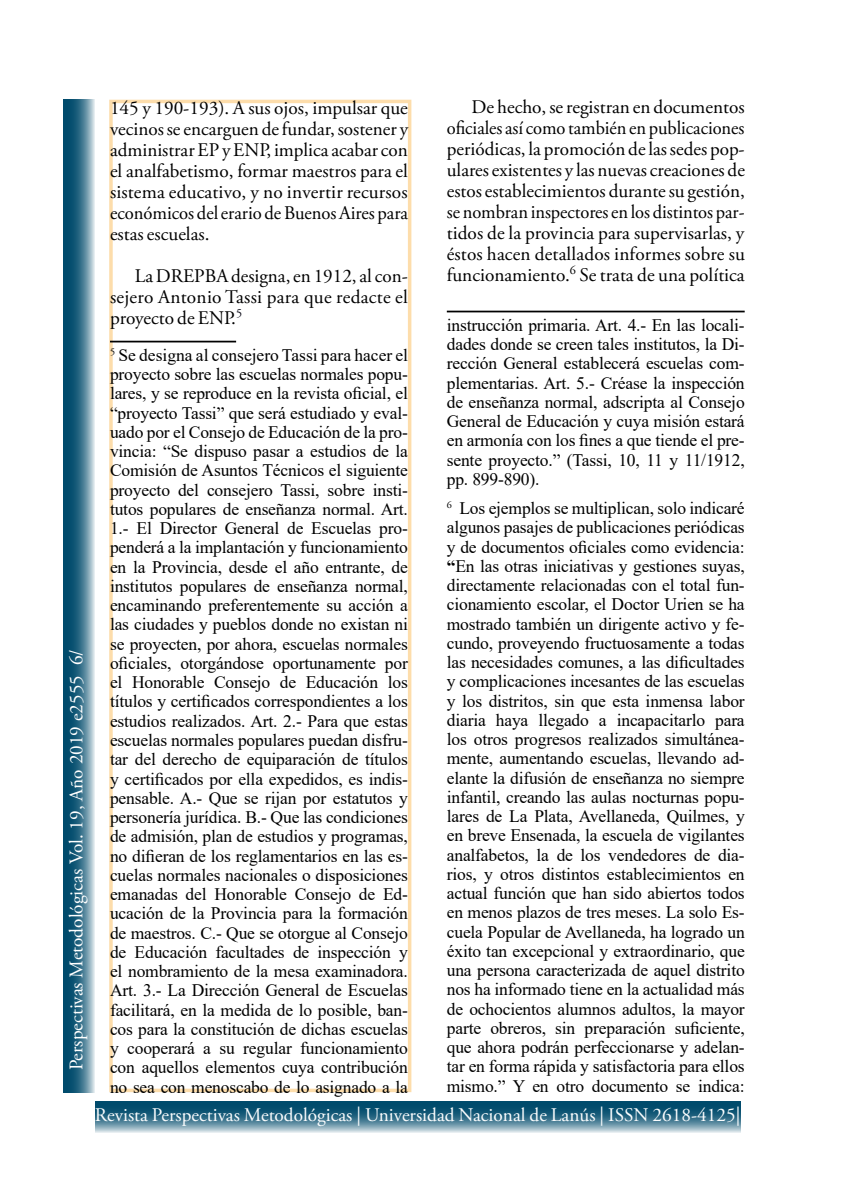
<style>
.page{position:relative;width:844px;height:1191px;background:#fff}
.page>*{position:absolute;margin:0;border:0;box-sizing:border-box;transform-origin:0 0}
.t1{font:19.25px/21px "Adobe Garamond Pro";color:#000;text-align:justify}
.t2{font:19.25px "Adobe Garamond Pro";color:#fbfdfe}
.t3{font:19.25px "Adobe Garamond Pro";color:#fff}
.t4{font:17.5px/19.2px "Times New Roman";letter-spacing:-.01em;color:#000;text-align:justify}
.s1{font-weight:700}
</style>
<div class="page">
<svg style="left:64px;top:99px;width:31px;height:993px;background:#457b93"></svg>
<svg style="left:95px;top:1101px;width:645px;height:32px;background:#437a92"></svg>
<div style="left:109px;top:100px;width:302px;height:992px;border:4px solid #fdddab"></div>
<hr style="left:110px;top:341px;width:126px;height:1px;background:#000">
<hr style="left:446px;top:311px;width:298px;height:1px;background:#000">
<p class="t3" style="left:65px;top:1070px;width:422px;rotate:-90deg">Perspectivas Metodológicas Vol. 19, Año 2019 e2555 6/</p>
<p class="t1" style="left:110px;top:98px;width:299px">145 y 190-193). A sus ojos, impulsar que vecinos se encarguen de fundar, sostener y administrar EP y ENP, implica acabar con el analfabetismo, formar maestros para el sistema educativo, y no invertir recursos económicos del erario de Buenos Aires para estas escuelas.</p>
<p class="t1" style="left:110px;top:266px;width:299px;text-indent:25px">La DREPBA designa, en 1912, al con&shy;sejero Antonio Tassi para que redacte el proyecto de ENP.<sup>5</sup></p>
<p class="t4" style="left:110px;top:345px;width:299px"><sup>5</sup> Se designa al consejero Tassi para hacer el proyecto sobre las escuelas normales popu&shy;lares, y se reproduce en la revista oficial, el “proyecto Tassi” que será estudiado y eval&shy;uado por el Consejo de Educación de la pro&shy;vincia: “Se dispuso pasar a estudios de la Comisión de Asuntos Técnicos el siguiente proyecto del consejero Tassi, sobre insti&shy;tutos populares de enseñanza normal. Art.<br>1.- El Director General de Escuelas pro&shy;penderá a la implantación y funcionamiento en la Provincia, desde el año entrante, de institutos populares de enseñanza normal, encaminando preferentemente su acción a las ciudades y pueblos donde no existan ni se proyecten, por ahora, escuelas normales oficiales, otorgándose oportunamente por el Honorable Consejo de Educación los títulos y certificados correspondientes a los estudios realizados. Art. 2.- Para que estas escuelas normales populares puedan disfru&shy;tar del derecho de equiparación de títulos y certificados por ella expedidos, es indis&shy;pensable. A.- Que se rijan por estatutos y personería jurídica. B.- Que las condiciones de admisión, plan de estudios y programas, no difieran de los reglamentarios en las es&shy;cuelas normales nacionales o disposiciones emanadas del Honorable Consejo de Ed&shy;ucación de la Provincia para la formación de maestros. C.- Que se otorgue al Consejo de Educación facultades de inspección y el nombramiento de la mesa examinadora.<br>Art. 3.- La Dirección General de Escuelas facilitará, en la medida de lo posible, ban&shy;cos para la constitución de dichas escuelas y cooperará a su regular funcionamiento con aquellos elementos cuya contribución no sea con menoscabo de lo asignado a la</p>
<p class="t1" style="left:446px;top:97px;width:299px;text-indent:25px">De hecho, se registran en documentos oficiales así como también en publicaciones periódicas, la promoción de las sedes pop&shy;ulares existentes y las nuevas creaciones de estos establecimientos durante su gestión, se nombran inspectores en los distintos par&shy;tidos de la provincia para supervisarlas, y éstos hacen detallados informes sobre su funcionamiento.<sup>6</sup> Se trata de una política</p>
<p class="t4" style="left:446px;top:315px;width:299px">instrucción primaria. Art. 4.- En las locali&shy;dades donde se creen tales institutos, la Di&shy;rección General establecerá escuelas com&shy;plementarias. Art. 5.- Créase la inspección de enseñanza normal, adscripta al Consejo General de Educación y cuya misión estará en armonía con los fines a que tiende el pre&shy;sente proyecto.” (Tassi, 10, 11 y 11/1912, pp. 899-890).</p>
<p class="t4" style="left:446px;top:498px;width:299px"><sup>6</sup> Los ejemplos se multiplican, solo indicaré algunos pasajes de publicaciones periódicas y de documentos oficiales como evidencia: <span class="s1">“</span>En las otras iniciativas y gestiones suyas, directamente relacionadas con el total fun&shy;cionamiento escolar, el Doctor Urien se ha mostrado también un dirigente activo y fe&shy;cundo, proveyendo fructuosamente a todas las necesidades comunes, a las dificultades y complicaciones incesantes de las escuelas y los distritos, sin que esta inmensa labor diaria haya llegado a incapacitarlo para los otros progresos realizados simultánea&shy;mente, aumentando escuelas, llevando ad&shy;elante la difusión de enseñanza no siempre infantil, creando las aulas nocturnas popu&shy;lares de La Plata, Avellaneda, Quilmes, y en breve Ensenada, la escuela de vigilantes analfabetos, la de los vendedores de dia&shy;rios, y otros distintos establecimientos en actual función que han sido abiertos todos en menos plazos de tres meses. La solo Es&shy;cuela Popular de Avellaneda, ha logrado un éxito tan excepcional y extraordinario, que una persona caracterizada de aquel distrito nos ha informado tiene en la actualidad más de ochocientos alumnos adultos, la mayor parte obreros, sin preparación suficiente, que ahora podrán perfeccionarse y adelan&shy;tar en forma rápida y satisfactoria para ellos mismo.” Y en otro documento se indica:</p>
<p class="t2" style="left:95px;top:1102px;width:646px">Revista Perspectivas Metodológicas | Universidad Nacional de Lanús | ISSN 2618-4125|</p>
</div>
